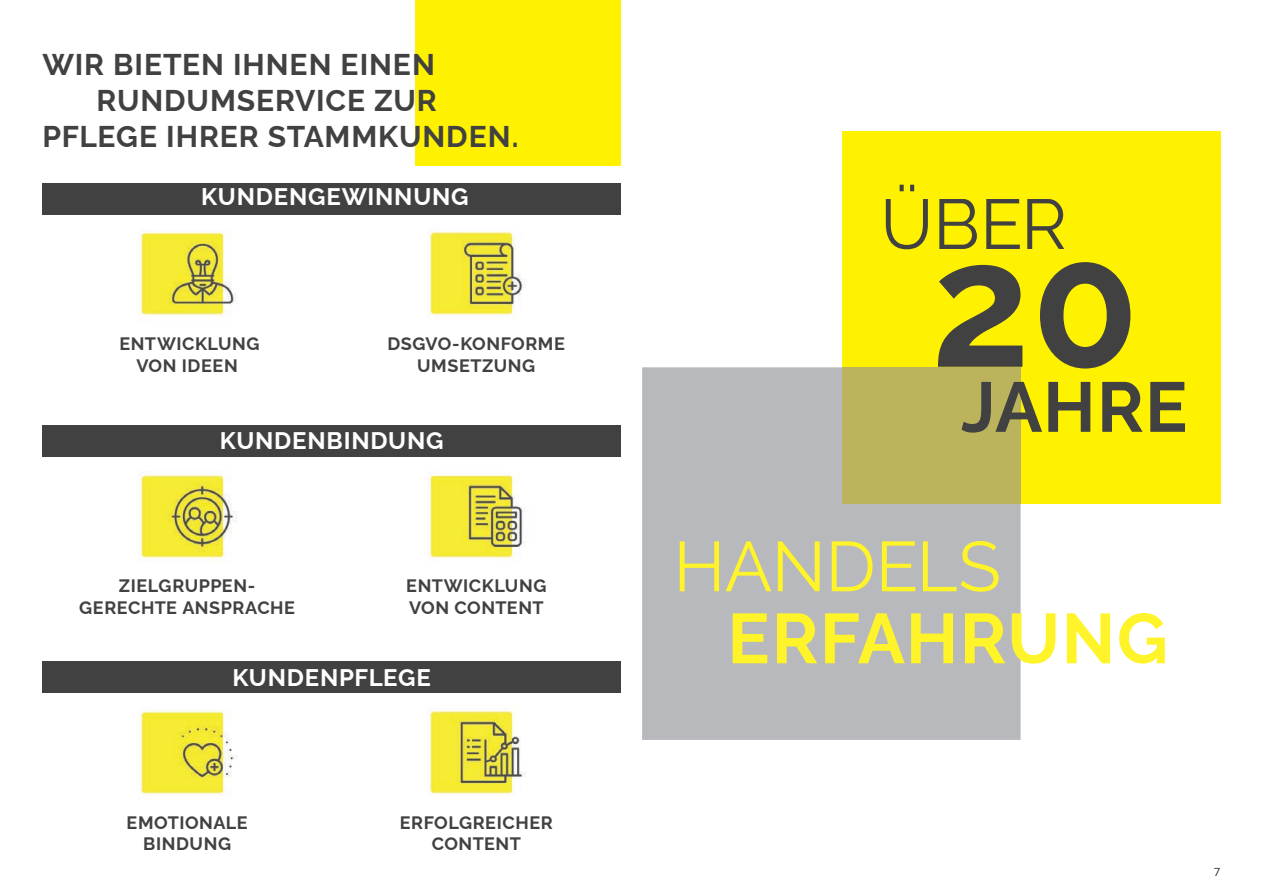
<style>
.page{position:relative;width:1263px;height:893px;background:#fff}
.page>*{position:absolute;margin:0;border:0;box-sizing:border-box;transform-origin:0 0}
.t1{font:700 175.35px "Raleway";color:#414142}
.t2{font:700 70.35px "Raleway";letter-spacing:.02em;color:#fff32a}
.t3{font:70.35px "Raleway";letter-spacing:-.01em;color:#fff32a}
.t4{font:700 70.35px "Raleway";letter-spacing:.015em;color:#414142}
.t5{font:70.35px "Raleway";color:#414142}
.t6{font:700 30px "Raleway";letter-spacing:.03em;color:#414142}
.t7{font:700 24px "Raleway";letter-spacing:.03em;color:#fff}
.t8{font:700 18px/21.6px "Raleway";letter-spacing:.03em;color:#414142;text-align:center}
.t9{font:12px "Maven Pro";color:#231f20}
</style>
<div class="page">
<div style="left:415px;top:0;width:206px;height:166px;background:#fff200"></div>
<div style="left:43px;top:662px;width:578px;height:31px;background:#414142"></div>
<div style="left:43px;top:425px;width:578px;height:32px;background:#414142"></div>
<div style="left:43px;top:183px;width:578px;height:31px;background:#414142"></div>
<img style="left:139px;top:231px;width:98px;height:84px">
<img style="left:428px;top:228px;width:97px;height:91px">
<img style="left:139px;top:471px;width:98px;height:92px">
<img style="left:428px;top:475px;width:95px;height:83px">
<img style="left:139px;top:710px;width:96px;height:84px">
<img style="left:428px;top:710px;width:97px;height:84px">
<div style="left:842px;top:131px;width:378px;height:373px;background:#fff200"></div>
<div style="left:642px;top:367px;width:378px;height:373px;background:#b7b9bc"></div>
<div style="left:842px;top:367px;width:178px;height:137px;background:#bcb35d"></div>
<h3 class="t6" style="left:43px;top:40px;width:394px">WIR BIETEN IHNEN EINEN</h3>
<h3 class="t6" style="left:97px;top:76px;width:342px">RUND UM SER VICE ZUR</h3>
<h3 class="t6" style="left:43px;top:112px;width:477px">PFLEGE IHRER STAMMKUNDEN.</h3>
<h3 class="t7" style="left:201px;top:178px;width:269px">KUNDENGEWINNUNG</h3>
<p class="t8" style="left:119px;top:331px;width:142px">ENTWICKLUNG<br>VON IDEEN</p>
<p class="t8" style="left:388px;top:331px;width:179px">DSGVO-KONFORME<br>UMSETZUNG</p>
<h3 class="t7" style="left:220px;top:422px;width:225px">KUNDENBINDUNG</h3>
<p class="t8" style="left:79px;top:573px;width:217px">ZIELGRUPPEN-<br>GERECHTE ANSPRACHE</p>
<p class="t8" style="left:406px;top:573px;width:142px;text-align:left">ENTWICKLUNG<br>VON CONTENT</p>
<h3 class="t7" style="left:232px;top:659px;width:200px">KUNDENPFLEGE</h3>
<p class="t8" style="left:127px;top:810px;width:122px">EMOTIONALE<br>BINDUNG</p>
<p class="t8" style="left:400px;top:810px;width:155px">ERFOLGREICHER<br>CONTENT</p>
<h2 class="t5" style="left:880px;top:168px;width:188px">ÜBER</h2>
<h1 class="t1" style="left:931px;top:165px;width:209px">20</h1>
<h2 class="t4" style="left:961px;top:351px;width:228px">JAHRE</h2>
<h2 class="t3" style="left:673px;top:510px;width:329px">HANDELS</h2>
<h2 class="t2" style="left:727px;top:582px;width:442px">ERFAHRUNG</h2>
<p class="t9" style="left:1213px;top:865px;width:8px">7</p>
</div>
